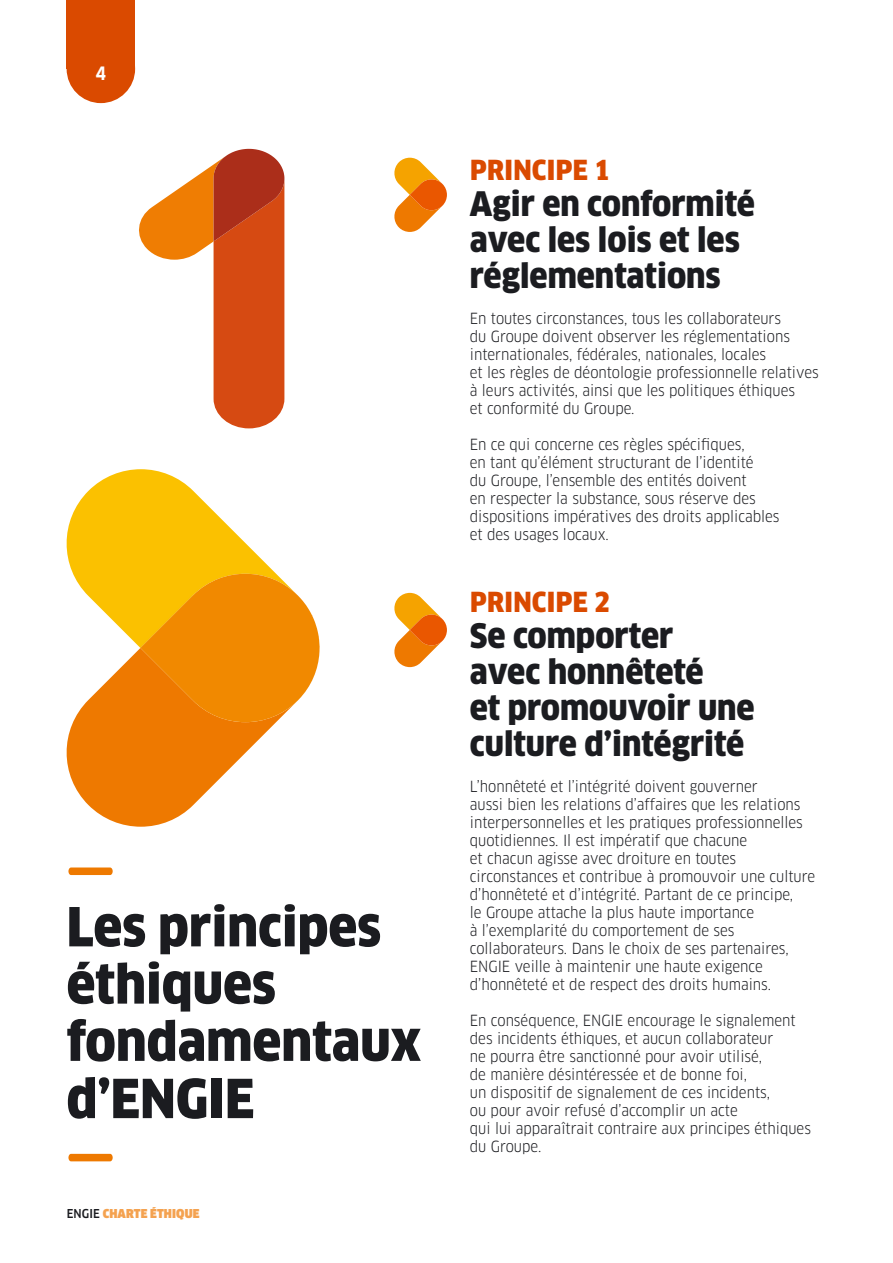
<style>
.page{position:relative;width:893px;height:1263px;background:#fff}
.page>*{position:absolute;margin:0;border:0;box-sizing:border-box;transform-origin:0 0}
.t1{font:900 condensed 52.5px/57.3px "Clan OT";color:#1b1c20}
.t2{font:900 condensed 33px/36px "Clan OT";color:#1b1c20}
.t3{font:900 condensed 27px "Clan OT";letter-spacing:.01em;color:#da4a00}
.t4{font:700 condensed 18px "Clan OT";color:#fff}
.t5{font:condensed 15px/18px "Clan OT";color:#1b1c20}
.t6{font:900 condensed 12px "Clan OT";letter-spacing:.01em;color:#f4a250}
.s1{font-weight:500;color:#1b1c20}
</style>
<div class="page">
<div style="left:67px;top:0;width:68px;height:69px;background:#da4a00"></div>
<div style="left:67px;top:35px;width:68px;height:68px;background:#da4a00;border-radius:50%"></div>
<svg style="left:66px;top:469px;width:211px;height:126px;fill:#fbc100"></svg>
<svg style="left:66px;top:595px;width:210px;height:232px;fill:#ee7900"></svg>
<svg style="left:140px;top:574px;width:180px;height:148px;background:#f29612"></svg>
<svg style="left:394px;top:593px;width:53px;height:74px"></svg>
<svg style="left:394px;top:158px;width:53px;height:74px"></svg>
<svg style="left:68px;top:867px;width:45px;height:8px"></svg>
<svg style="left:68px;top:1154px;width:45px;height:7px"></svg>
<svg style="left:139px;top:149px;width:145px;height:279px"></svg>
<p class="t4" style="left:96px;top:63px;width:12px">4</p>
<h1 class="t1" style="left:67px;top:899px;width:356px">Les principes éthiques fondamentaux d’ENGIE</h1>
<p class="t6" style="left:67px;top:1207px;width:134px"><span class="s1">ENGIE</span> CHARTE ÉTHIQUE</p>
<h3 class="t3" style="left:470px;top:155px;width:141px">PRINCIPE 1</h3>
<h2 class="t2" style="left:470px;top:186px;width:287px">Agir en conformité avec les lois et les réglementations</h2>
<p class="t5" style="left:470px;top:309px;width:350px">En toutes circonstances, tous les collaborateurs<br>du Groupe doivent observer les réglementations internationales, fédérales, nationales, locales<br>et les règles de déontologie professionnelle relatives à leurs activités, ainsi que les politiques éthiques<br>et conformité du Groupe.</p>
<p class="t5" style="left:470px;top:435px;width:311px">En ce qui concerne ces règles spécifiques,<br>en tant qu’élément structurant de l’identité<br>du Groupe, l’ensemble des entités doivent<br>en respecter la substance, sous réserve des dispositions impératives des droits applicables et des usages locaux.</p>
<h3 class="t3" style="left:470px;top:587px;width:141px">PRINCIPE 2</h3>
<h2 class="t2" style="left:470px;top:618px;width:286px">Se comporter<br>avec honnêteté<br>et promouvoir une culture d’intégrité</h2>
<p class="t5" style="left:470px;top:777px;width:347px">L’honnêteté et l’intégrité doivent gouverner<br>aussi bien les relations d’affaires que les relations interpersonnelles et les pratiques professionnelles quotidiennes. Il est impératif que chacune<br>et chacun agisse avec droiture en toutes circonstances et contribue à promouvoir une culture d’honnêteté et d’intégrité. Partant de ce principe,<br>le Groupe attache la plus haute importance<br>à l’exemplarité du comportement de ses collaborateurs. Dans le choix de ses partenaires, ENGIE veille à maintenir une haute exigence d’honnêteté et de respect des droits humains.</p>
<p class="t5" style="left:470px;top:1011px;width:343px">En conséquence, ENGIE encourage le signalement des incidents éthiques, et aucun collaborateur<br>ne pourra être sanctionné pour avoir utilisé,<br>de manière désintéressée et de bonne foi,<br>un dispositif de signalement de ces incidents,<br>ou pour avoir refusé d’accomplir un acte<br>qui lui apparaîtrait contraire aux principes éthiques du Groupe.</p>
</div>
